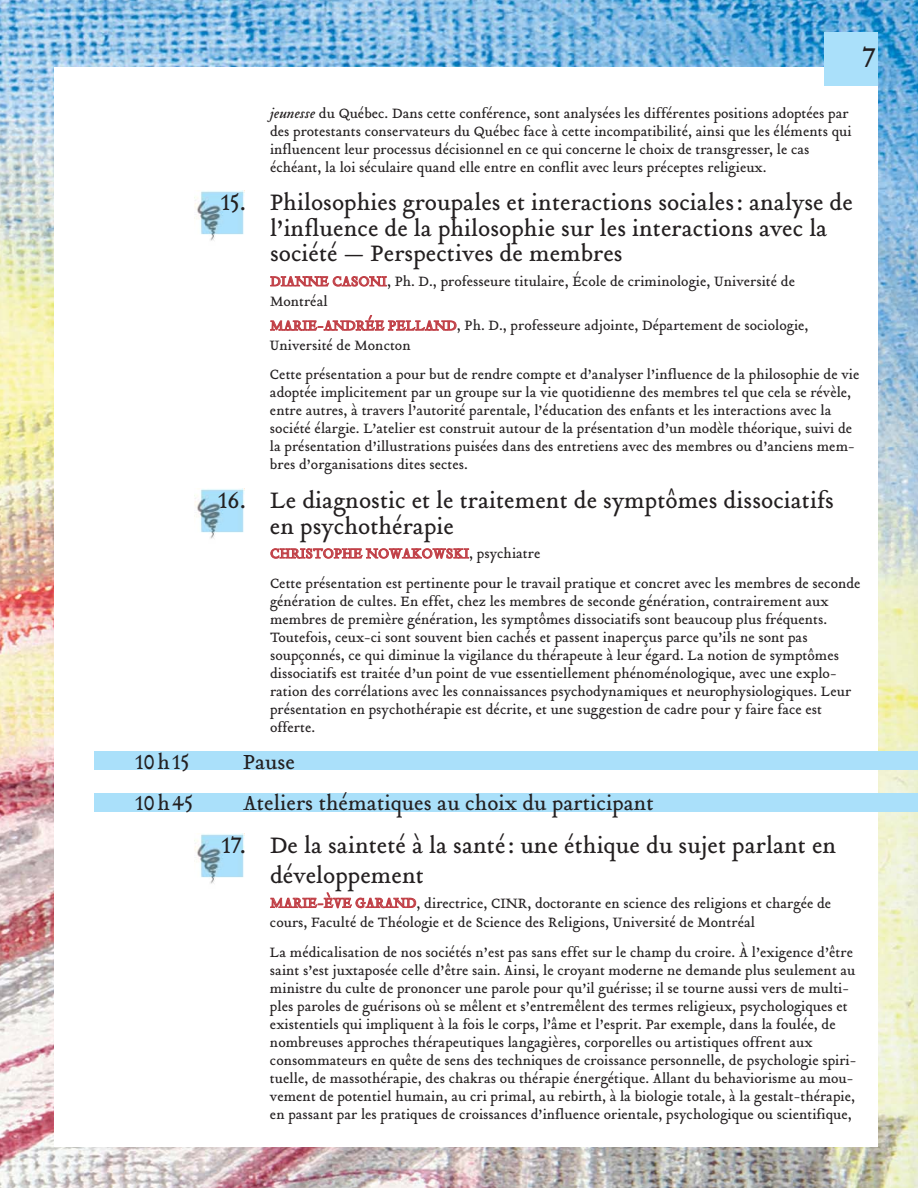
<style>
.page{position:relative;width:918px;height:1188px;background:#fff}
.page>*{position:absolute;margin:0;border:0;box-sizing:border-box;transform-origin:0 0}
.t1{font:30px "Tribute Roman";color:#231f20}
.t2{font:24.75px/25.5px "Tribute Roman";color:#231f20}
.t3{font:22.5px "Tribute Roman";color:#231f20}
.t4{font:15px/18px "Tribute Roman";color:#231f20}
.s1{font-family:"Tribute";font-style:italic}
.s2{color:#c14047}
</style>
<div class="page">
<img style="left:0;top:0;width:918px;height:1188px">
<div style="left:54px;top:68px;width:824px;height:1080px;background:#fff"></div>
<div style="left:824px;top:33px;width:54px;height:53px;background:#aae0fa"></div>
<img style="left:195px;top:191px;width:50px;height:50px">
<img style="left:195px;top:489px;width:50px;height:50px">
<img style="left:195px;top:833px;width:50px;height:51px">
<div style="left:94px;top:751px;width:824px;height:19px;background:#aae0fa"></div>
<div style="left:94px;top:793px;width:824px;height:19px;background:#aae0fa"></div>
<h1 class="t1" style="left:863px;top:45px;width:15px">7</h1>
<p class="t4" style="left:270px;top:106px;width:583px"><span class="s1">jeunesse</span> du Québec. Dans cette conférence, sont analysées les différentes positions adoptées par des protestants conservateurs du Québec face à cette incompatibilité, ainsi que les éléments qui influencent leur processus décisionnel en ce qui concerne le choix de transgresser, le cas échéant, la loi séculaire quand elle entre en conflit avec leurs préceptes religieux.</p>
<h2 class="t2" style="left:270px;top:193px;width:585px;text-indent:-49px">15. Philosophies groupales et interactions sociales: analyse de l’influence de la philosophie sur les interactions avec la société — Perspectives de membres</h2>
<p class="t4" style="left:270px;top:274px;width:527px;line-height:19.5px"><span class="s2">DIANNE CASONI</span>, Ph. D., professeure titulaire, École de criminologie, Université de<br>Montréal</p>
<p class="t4" style="left:270px;top:318px;width:540px;line-height:19.5px"><span class="s2">MARIE-ANDRÉE PELLAND</span>, Ph. D., professeure adjointe, Département de sociologie,<br>Université de Moncton</p>
<p class="t4" style="left:270px;top:368px;width:591px">Cette présentation a pour but de rendre compte et d’analyser l’influence de la philosophie de vie adoptée implicitement par un groupe sur la vie quotidienne des membres tel que cela se révèle, entre autres, à travers l’autorité parentale, l’éducation des enfants et les interactions avec la société élargie. L’atelier est construit autour de la présentation d’un modèle théorique, suivi de la présentation d’illustrations puisées dans des entretiens avec des membres ou d’anciens mem&shy;bres d’organisations dites sectes.</p>
<h2 class="t2" style="left:270px;top:491px;width:566px;text-indent:-52px">16. Le diagnostic et le traitement de symptômes dissociatifs en psychothérapie</h2>
<p class="t4" style="left:270px;top:541px;width:592px;line-height:29.5px"><span class="s2">CHRISTOPHE NOWAKOWSKI</span>, psychiatre<br>Cette présentation est pertinente pour le travail pratique et concret avec les membres de seconde</p>
<p class="t4" style="left:270px;top:594px;width:583px">génération de cultes. En effet, chez les membres de seconde génération, contrairement aux membres de première génération, les symptômes dissociatifs sont beaucoup plus fréquents.<br>Toutefois, ceux-ci sont souvent bien cachés et passent inaperçus parce qu’ils ne sont pas soupçonnés, ce qui diminue la vigilance du thérapeute à leur égard. La notion de symptômes dissociatifs est traitée d’un point de vue essentiellement phénoménologique, avec une explo&shy;ration des corrélations avec les connaissances psychodynamiques et neurophysiologiques. Leur présentation en psychothérapie est décrite, et une suggestion de cadre pour y faire face est offerte.</p>
<h3 class="t3" style="left:135px;top:753px;width:56px">10h15</h3>
<h3 class="t3" style="left:243px;top:753px;width:54px">Pause</h3>
<h3 class="t3" style="left:135px;top:794px;width:60px">10h45</h3>
<h3 class="t3" style="left:243px;top:794px;width:412px">Ateliers thématiques au choix du participant</h3>
<h2 class="t2" style="left:270px;top:834px;width:568px;line-height:29.7px;text-indent:-49px">17. De la sainteté à la santé: une éthique du sujet parlant en développement</h2>
<p class="t4" style="left:270px;top:895px;width:563px;line-height:19.5px"><span class="s2">MARIE-ÈVE GARAND</span>, directrice, CINR, doctorante en science des religions et chargée de cours, Faculté de Théologie et de Science des Religions, Université de Montréal</p>
<p class="t4" style="left:270px;top:945px;width:588px">La médicalisation de nos sociétés n’est pas sans effet sur le champ du croire. À l’exigence d’être saint s’est juxtaposée celle d’être sain. Ainsi, le croyant moderne ne demande plus seulement au ministre du culte de prononcer une parole pour qu’il guérisse; il se tourne aussi vers de multi&shy;ples paroles de guérisons où se mêlent et s’entremêlent des termes religieux, psychologiques et existentiels qui impliquent à la fois le corps, l’âme et l’esprit. Par exemple, dans la foulée, de nombreuses approches thérapeutiques langagières, corporelles ou artistiques offrent aux consommateurs en quête de sens des techniques de croissance personnelle, de psychologie spiri&shy;tuelle, de massothérapie, des chakras ou thérapie énergétique. Allant du behaviorisme au mou&shy;vement de potentiel humain, au cri primal, au rebirth, à la biologie totale, à la gestalt-thérapie, en passant par les pratiques de croissances d’influence orientale, psychologique ou scientifique,</p>
</div>
